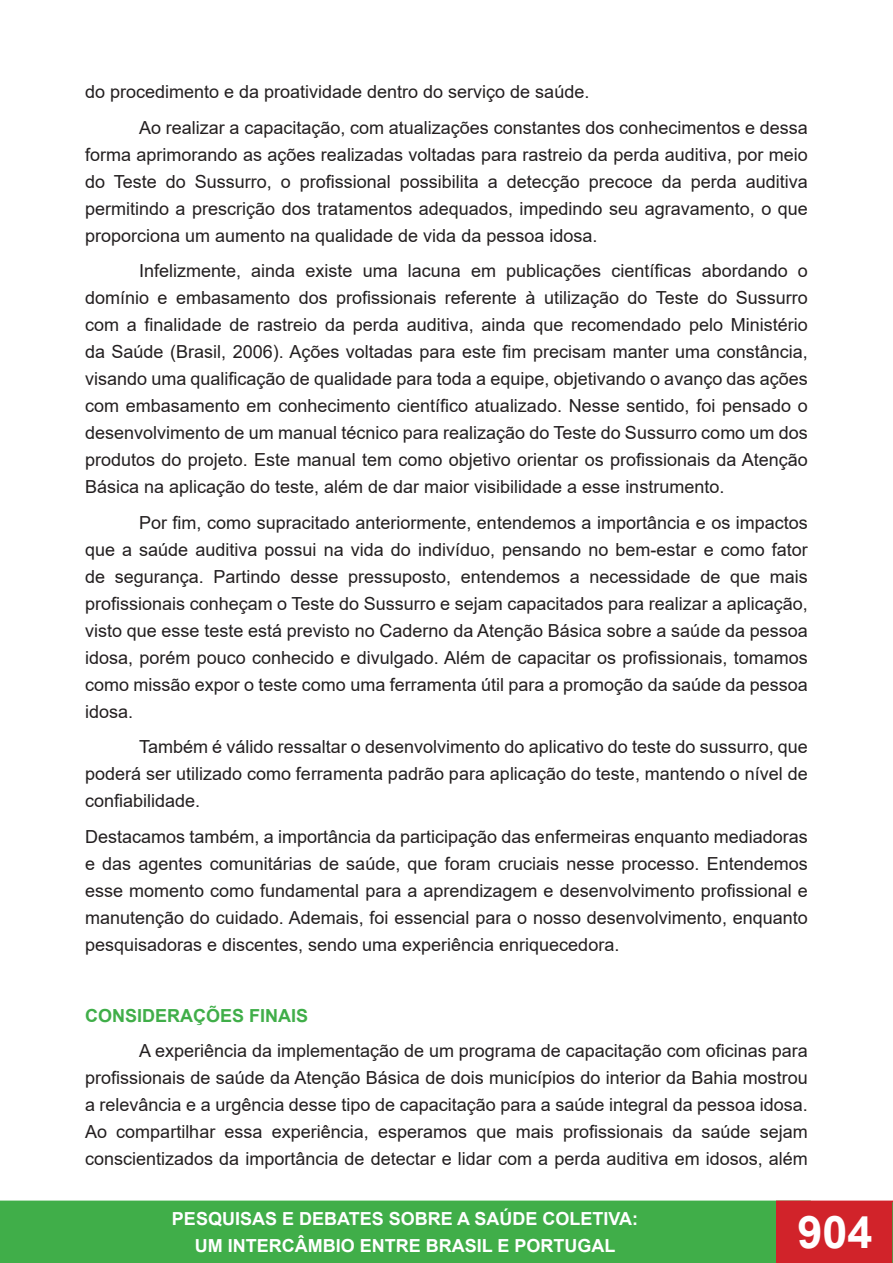
<style>
.page{position:relative;width:893px;height:1263px;background:#fff}
.page>*{position:absolute;margin:0;border:0;box-sizing:border-box;transform-origin:0 0}
.t1{font:700 45px "Arial";color:#fff}
.t2{font:18px/27px "Arial";color:#231f20;text-align:justify}
.t3{font:700 18px/26.5px "Arial";color:#fff;text-align:center}
.t4{font:700 18px "Arial";color:#40ae49}
</style>
<div class="page">
<div style="left:0;top:1201px;width:810px;height:62px;background:#40ae49"></div>
<div style="left:0;top:1200px;width:811px;height:63px;border:2px solid #40ae49"></div>
<div style="left:777px;top:1201px;width:116px;height:61px;background:#d1232a"></div>
<div style="left:776px;top:1200px;width:117px;height:63px;border:2px solid #d1232a"></div>
<svg style="left:892px;top:1202px;width:1px;height:61px"></svg>
<p class="t2" style="left:85px;top:78px;width:506px">do procedimento e da proatividade dentro do serviço de saúde.</p>
<p class="t2" style="left:85px;top:114px;width:724px;text-indent:54px">Ao realizar a capacitação, com atualizações constantes dos conhecimentos e dessa forma aprimorando as ações realizadas voltadas para rastreio da perda auditiva, por meio do Teste do Sussurro, o profissional possibilita a detecção precoce da perda auditiva permitindo a prescrição dos tratamentos adequados, impedindo seu agravamento, o que proporciona um aumento na qualidade de vida da pessoa idosa.</p>
<p class="t2" style="left:85px;top:257px;width:724px;text-indent:54px">Infelizmente, ainda existe uma lacuna em publicações científicas abordando o domínio e embasamento dos profissionais referente à utilização do Teste do Sussurro com a finalidade de rastreio da perda auditiva, ainda que recomendado pelo Ministério da Saúde (Brasil, 2006). Ações voltadas para este fim precisam manter uma constância, visando uma qualificação de qualidade para toda a equipe, objetivando o avanço das ações com embasamento em conhecimento científico atualizado. Nesse sentido, foi pensado o desenvolvimento de um manual técnico para realização do Teste do Sussurro como um dos produtos do projeto. Este manual tem como objetivo orientar os profissionais da Atenção Básica na aplicação do teste, além de dar maior visibilidade a esse instrumento.</p>
<p class="t2" style="left:85px;top:509px;width:724px;text-indent:54px">Por fim, como supracitado anteriormente, entendemos a importância e os impactos que a saúde auditiva possui na vida do indivíduo, pensando no bem-estar e como fator de segurança. Partindo desse pressuposto, entendemos a necessidade de que mais profissionais conheçam o Teste do Sussurro e sejam capacitados para realizar a aplicação, visto que esse teste está previsto no Caderno da Atenção Básica sobre a saúde da pessoa idosa, porém pouco conhecido e divulgado. Além de capacitar os profissionais, tomamos como missão expor o teste como uma ferramenta útil para a promoção da saúde da pessoa idosa.</p>
<p class="t2" style="left:85px;top:733px;width:724px;text-indent:54px">Também é válido ressaltar o desenvolvimento do aplicativo do teste do sussurro, que poderá ser utilizado como ferramenta padrão para aplicação do teste, mantendo o nível de confiabilidade.</p>
<p class="t2" style="left:85px;top:823px;width:724px">Destacamos também, a importância da participação das enfermeiras enquanto mediadoras e das agentes comunitárias de saúde, que foram cruciais nesse processo. Entendemos esse momento como fundamental para a aprendizagem e desenvolvimento profissional e manutenção do cuidado. Ademais, foi essencial para o nosso desenvolvimento, enquanto pesquisadoras e discentes, sendo uma experiência enriquecedora.</p>
<p class="t4" style="left:85px;top:1003px;width:225px">CONSIDERAÇÕES FINAIS</p>
<p class="t2" style="left:85px;top:1037px;width:724px;text-indent:54px">A experiência da implementação de um programa de capacitação com oficinas para profissionais de saúde da Atenção Básica de dois municípios do interior da Bahia mostrou a relevância e a urgência desse tipo de capacitação para a saúde integral da pessoa idosa.<br>Ao compartilhar essa experiência, esperamos que mais profissionais da saúde sejam conscientizados da importância de detectar e lidar com a perda auditiva em idosos, além</p>
<p class="t3" style="left:172px;top:1206px;width:468px">PESQUISAS E DEBATES SOBRE A SAÚDE COLETIVA:<br>UM INTERCÂMBIO ENTRE BRASIL E PORTUGAL</p>
<h1 class="t1" style="left:797px;top:1200px;width:77px">904</h1>
</div>
